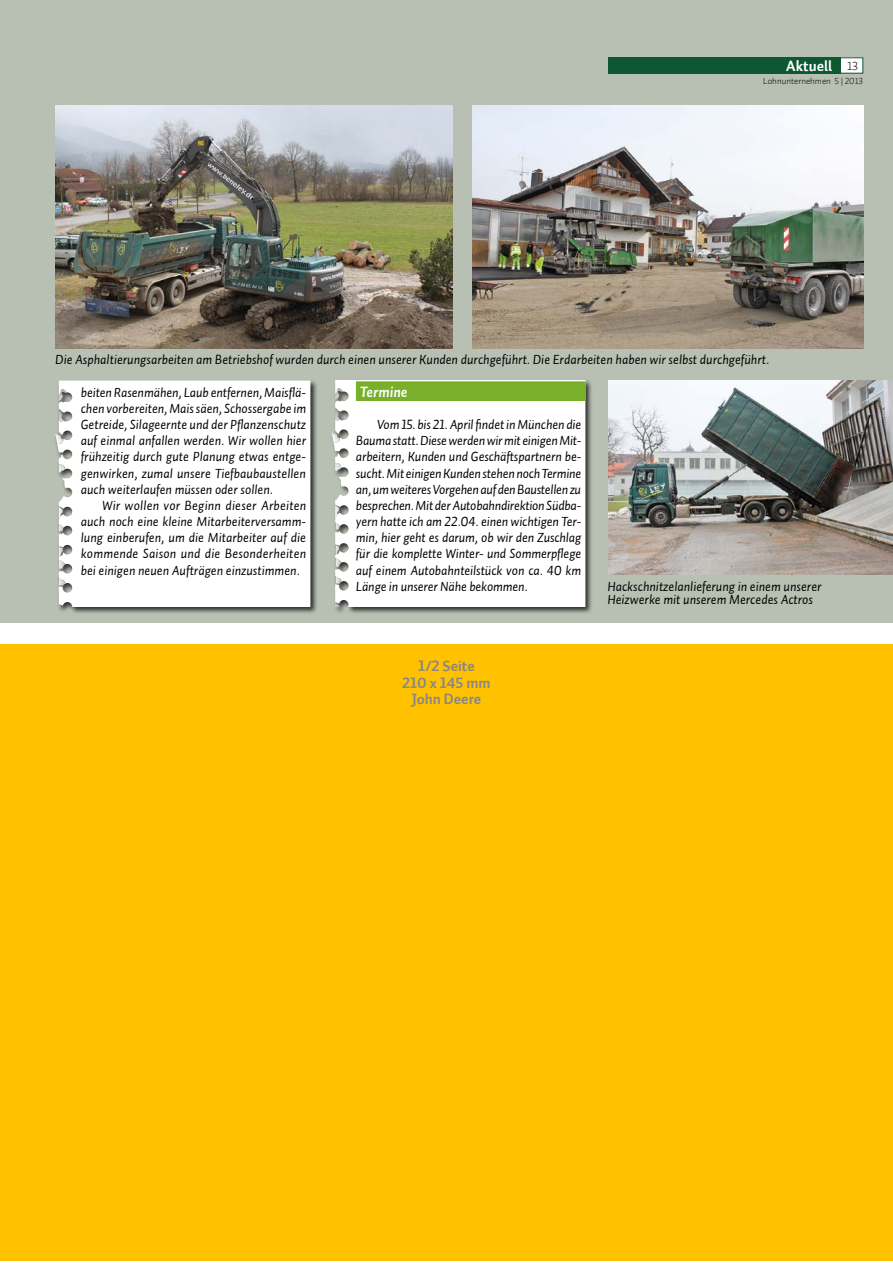
<style>
.page{position:relative;width:893px;height:1263px;background:#fff}
.page>*{position:absolute;margin:0;border:0;box-sizing:border-box;transform-origin:0 0}
.t1{font:15px/16.2px "Auto 1 Bold LF";color:#878787;text-align:center}
.t2{font:700 15px "Auto 2";color:#fff}
.t3{font:15px "Auto 1 Bold Italic LF";color:#fff}
.t4{font:13.5px/16.2px "Auto 1 Italic LF";color:#000;text-align:justify}
.t5{font:12px "Auto 2 Light LF";color:#000}
.t6{font:9px "Auto 1 Light LF";color:#000}
</style>
<div class="page">
<div style="left:0;top:0;width:893px;height:623px;background:#b7c0b3"></div>
<div style="left:331px;top:379px;width:262px;height:235px;background:#000;opacity:.75"></div>
<div style="left:333px;top:381px;width:252px;height:226px;background:#fff"></div>
<svg style="left:335px;top:604px;width:4px;height:3px"></svg>
<svg style="left:335px;top:575px;width:6px;height:9px"></svg>
<svg style="left:335px;top:546px;width:7px;height:21px"></svg>
<svg style="left:335px;top:410px;width:5px;height:11px"></svg>
<svg style="left:332px;top:432px;width:8px;height:11px"></svg>
<svg style="left:335px;top:463px;width:7px;height:8px"></svg>
<div style="left:54px;top:379px;width:264px;height:235px;background:#000;opacity:.75"></div>
<div style="left:57px;top:381px;width:253px;height:226px;background:#fff"></div>
<svg style="left:59px;top:577px;width:6px;height:9px"></svg>
<svg style="left:59px;top:547px;width:6px;height:22px"></svg>
<svg style="left:59px;top:411px;width:4px;height:11px"></svg>
<svg style="left:55px;top:433px;width:8px;height:11px"></svg>
<svg style="left:59px;top:464px;width:6px;height:8px"></svg>
<div style="left:817px;top:58px;width:46px;height:15px;background:#fff"></div>
<div style="left:817px;top:57px;width:46px;height:17px;border:1px solid #0e5733"></div>
<div style="left:608px;top:57px;width:233px;height:17px;background:#0e5733"></div>
<img style="left:608px;top:381px;width:285px;height:193px">
<div style="left:0;top:644px;width:893px;height:617px;background:#ffc100"></div>
<img style="left:55px;top:106px;width:398px;height:242px">
<img style="left:472px;top:106px;width:391px;height:242px">
<div style="left:356px;top:381px;width:229px;height:20px;background:#78af2b"></div>
<p class="t2" style="left:786px;top:56px;width:48px">Aktuell</p>
<p class="t5" style="left:847px;top:59px;width:13px">13</p>
<p class="t6" style="left:763px;top:75px;width:101px">Lohnunternehmen 5 | 2013</p>
<p class="t4" style="left:55px;top:352px;width:715px">Die Asphaltierungsarbeiten am Betriebshof wurden durch einen unserer Kunden durchgeführt. Die Erdarbeiten haben wir selbst durchgeführt.</p>
<p class="t4" style="left:81px;top:384px;width:227px">beiten Rasenmähen, Laub entfernen, Maisflä&shy;chen vorbereiten, Mais säen, Schossergabe im Getreide, Silageernte und der Pflanzenschutz auf einmal anfallen werden. Wir wollen hier frühzeitig durch gute Planung etwas entge&shy;genwirken, zumal unsere Tiefbaubaustellen auch weiterlaufen müssen oder sollen.</p>
<p class="t4" style="left:81px;top:497px;width:227px;text-indent:21px">Wir wollen vor Beginn dieser Arbeiten auch noch eine kleine Mitarbeiterversamm&shy;lung einberufen, um die Mitarbeiter auf die kommende Saison und die Besonderheiten bei einigen neuen Aufträgen einzustimmen.</p>
<p class="t3" style="left:360px;top:382px;width:49px">Termine</p>
<p class="t4" style="left:356px;top:416px;width:227px;text-indent:21px">Vom 15. bis 21. April findet in München die Bauma statt. Diese werden wir mit einigen Mit&shy;arbeitern, Kunden und Geschäftspartnern be&shy;sucht. Mit einigen Kunden stehen noch Termine an, um weiteres Vorgehen auf den Baustellen zu besprechen. Mit der Autobahndirektion Südba&shy;yern hatte ich am 22.04. einen wichtigen Ter&shy;min, hier geht es darum, ob wir den Zuschlag für die komplette Winter- und Sommerpflege auf einem Autobahnteilstück von ca. 40 km Länge in unserer Nähe bekommen.</p>
<p class="t1" style="left:402px;top:659px;width:90px">1/2 Seite<br>210 x 145 mm<br>John Deere</p>
<p class="t4" style="left:607px;top:579px;width:216px;line-height:13.5px">Hackschnitzelanlieferung in einem unserer<br>Heizwerke mit unserem Mercedes Actros</p>
</div>
